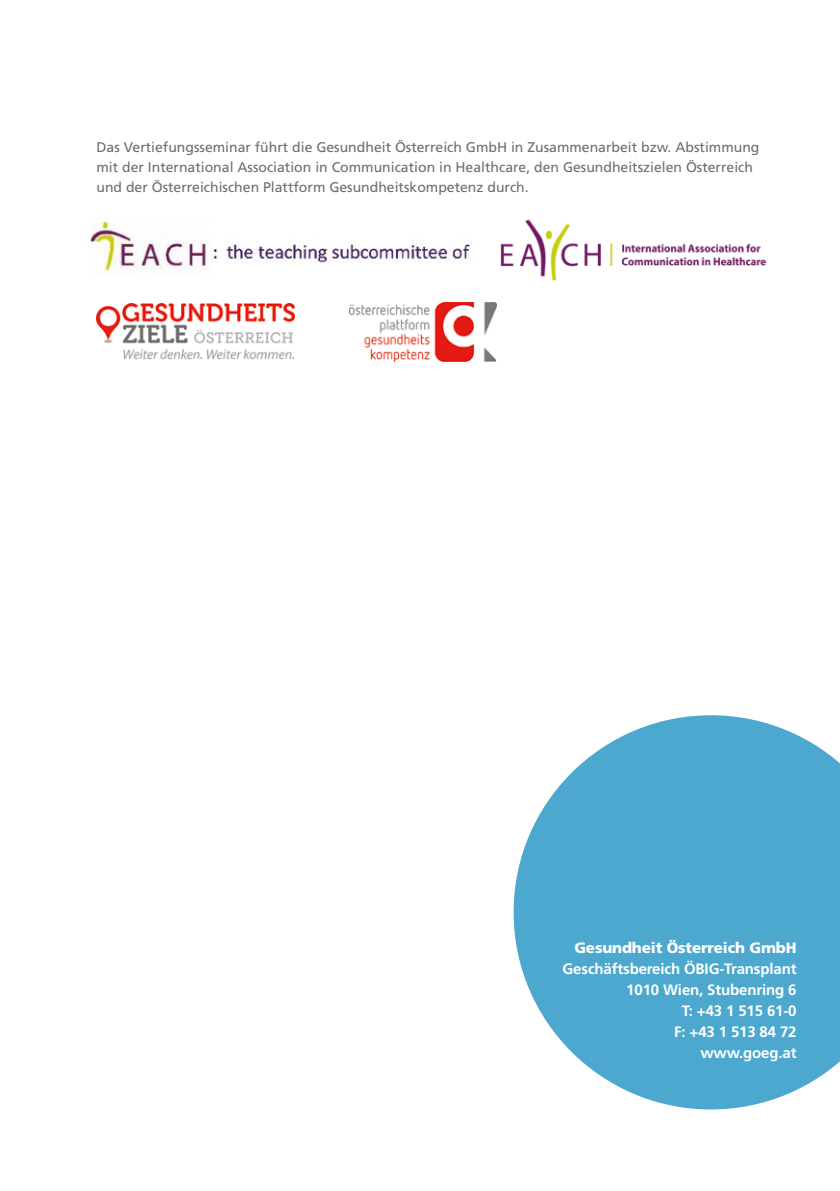
<style>
.page{position:relative;width:840px;height:1191px;background:#fff}
.page>*{position:absolute;margin:0;border:0;box-sizing:border-box;transform-origin:0 0}
.t1{font:700 15px/21px "Frutiger";letter-spacing:-.01em;color:#fff;text-align:right}
.t2{font:900 15px "Frutiger";letter-spacing:-.01em;color:#fff}
.t3{font:14px/20px "Frutiger";color:#677169}
</style>
<div class="page">
<svg style="left:513px;top:715px;width:326px;height:394px;fill:#4ca8ce"></svg>
<img style="left:96px;top:303px;width:198px;height:57px">
<img style="left:349px;top:302px;width:147px;height:59px">
<img style="left:500px;top:219px;width:267px;height:62px">
<img style="left:89px;top:220px;width:383px;height:52px">
<p class="t3" style="left:96px;top:137px;width:664px">Das Vertiefungsseminar führt die Gesundheit Österreich GmbH in Zusammenarbeit bzw. Abstimmung mit der International Association in Communication in Healthcare, den Gesundheitszielen Österreich und der Österreichischen Plattform Gesundheitskompetenz durch.</p>
<p class="t2" style="left:574px;top:939px;width:223px">Gesundheit Österreich GmbH</p>
<p class="t1" style="left:562px;top:958px;width:235px">Geschäftsbereich ÖBIG-Transplant<br>1010 Wien, Stubenring 6<br>T: +43 1 515 61-0<br>F: +43 1 513 84 72<br>www.goeg.at</p>
</div>
